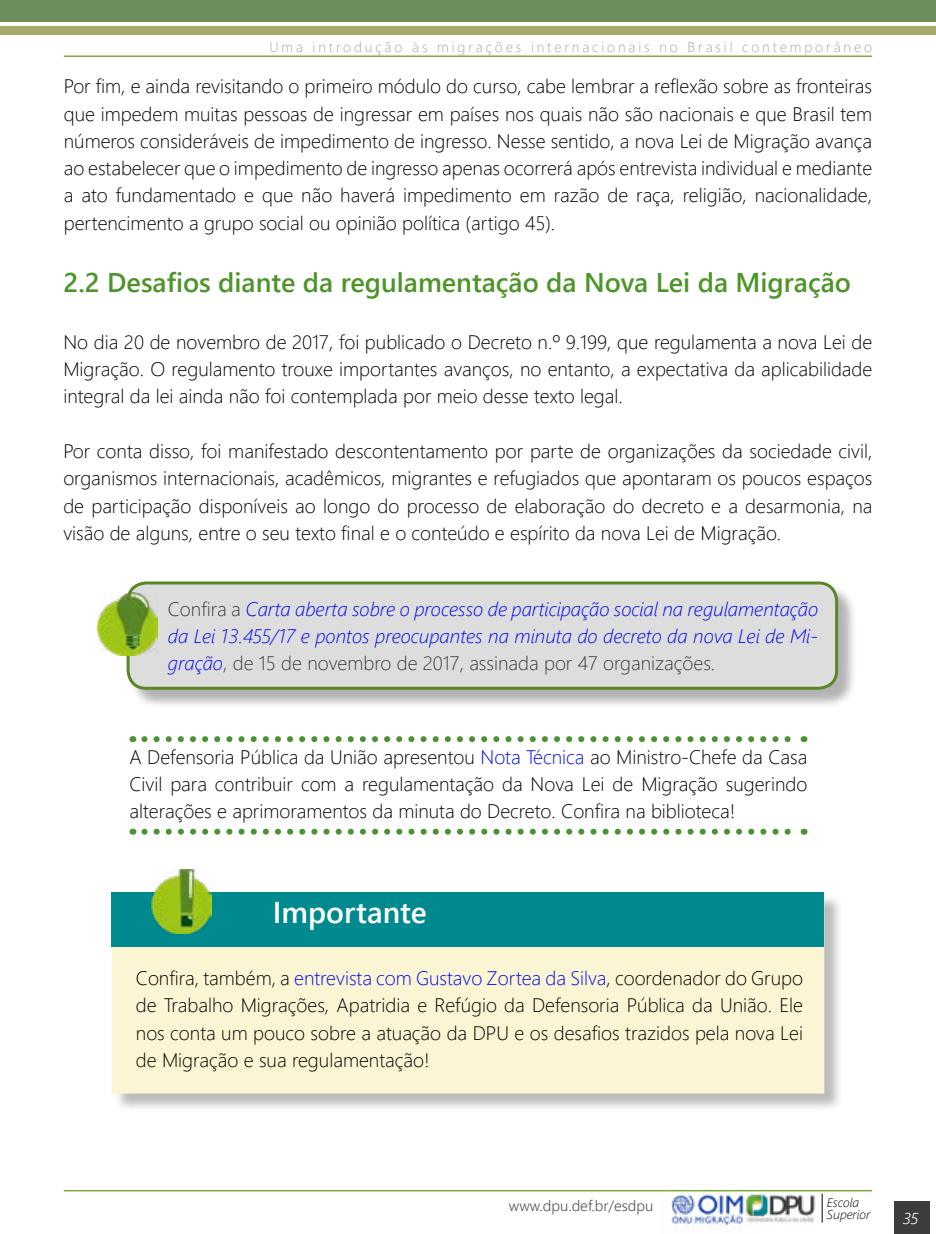
<style>
.page{position:relative;width:936px;height:1234px;background:#fff}
.page>*{position:absolute;margin:0;border:0;box-sizing:border-box;transform-origin:0 0}
.t1{font:30px "Webly Sleek UI Semibold";color:#fff}
.t2{font:27px "Webly Sleek UI Semibold";color:#4d9529}
.t3{font:19.5px/27.3px "Webly Sleek UI Light";color:#000;text-align:justify}
.t4{font:italic 19.5px/27px "Webly Sleek UI Light";color:#0008e9;text-align:justify}
.t5{font:italic 15.75px "Webly Sleek UI Semilight";color:#fff}
.t6{font:15px "Webly Sleek UI Semilight";color:#575756}
.t7{font:14.25px "Webly Sleek UI Light";letter-spacing:.2em;color:#a6a7a7}
.t8{font:italic 12.75px/11.4px "Webly Sleek UI Light";color:#000}
.s1{font-style:normal;color:#3c3c3b}
.s2{color:#0008e9}
</style>
<div class="page">
<img style="left:755px;top:1191px;width:62px;height:32px">
<svg style="left:821px;top:1193px;width:1px;height:29px"></svg>
<div style="left:894px;top:1201px;width:35px;height:32px;background:#3c3c3b"></div>
<hr style="left:64px;top:55px;width:808px;height:2px;background:#7aab3e">
<hr style="left:64px;top:1189px;width:808px;height:2px;background:#7aab3e">
<div style="left:0;top:0;width:935px;height:22px;background:#6e8f5b"></div>
<div style="left:0;top:26px;width:935px;height:8px;background:#a7aa6d"></div>
<img style="left:659px;top:1189px;width:96px;height:43px">
<div style="left:129px;top:584px;width:728px;height:124px;background:#000;opacity:.3"></div>
<div style="left:128px;top:583px;width:708px;height:105px;background:#ddd;border-radius:18px"></div>
<div style="left:127px;top:581px;width:711px;height:108px;border:3px solid #598627;border-radius:18px"></div>
<img style="left:98px;top:592px;width:59px;height:63px">
<svg style="left:144px;top:736px;width:647px;height:6px"></svg>
<svg style="left:144px;top:828px;width:647px;height:6px"></svg>
<div style="left:114px;top:894px;width:729px;height:218px;background:#000;opacity:.27"></div>
<div style="left:112px;top:946px;width:712px;height:147px;background:#fbf5d4"></div>
<div style="left:112px;top:892px;width:712px;height:54px;background:#008a8f"></div>
<img style="left:152px;top:869px;width:59px;height:64px">
<p class="t7" style="left:269px;top:36px;width:604px">Uma introdução às migrações internacionais no Brasil contemporâneo</p>
<p class="t3" style="left:64px;top:72px;width:809px">Por fim, e ainda revisitando o primeiro módulo do curso, cabe lembrar a reflexão sobre as fronteiras que impedem muitas pessoas de ingressar em países nos quais não são nacionais e que Brasil tem números consideráveis de impedimento de ingresso. Nesse sentido, a nova Lei de Migração avança ao estabelecer que o impedimento de ingresso apenas ocorrerá após entrevista individual e mediante a ato fundamentado e que não haverá impedimento em razão de raça, religião, nacionalidade, pertencimento a grupo social ou opinião política (artigo 45).</p>
<h2 class="t2" style="left:63px;top:262px;width:789px">2.2 Desafios diante da regulamentação da Nova Lei da Migração</h2>
<p class="t3" style="left:63px;top:327px;width:810px">No dia 20 de novembro de 2017, foi publicado o Decreto n.º 9.199, que regulamenta a nova Lei de Migração. O regulamento trouxe importantes avanços, no entanto, a expectativa da aplicabilidade integral da lei ainda não foi contemplada por meio desse texto legal.</p>
<p class="t3" style="left:63px;top:436px;width:810px">Por conta disso, foi manifestado descontentamento por parte de organizações da sociedade civil, organismos internacionais, acadêmicos, migrantes e refugiados que apontaram os poucos espaços de participação disponíveis ao longo do processo de elaboração do decreto e a desarmonia, na visão de alguns, entre o seu texto final e o conteúdo e espírito da nova Lei de Migração.</p>
<p class="t4" style="left:168px;top:594px;width:651px"><span class="s1">Confira a</span> Carta aberta sobre o processo de participação social na regulamentação da Lei 13.455/17 e pontos preocupantes na minuta do decreto da nova Lei de Mi&shy;gração<span class="s1">, de 15 de novembro de 2017, assinada por 47 organizações.</span></p>
<p class="t3" style="left:129px;top:742px;width:679px">A Defensoria Pública da União apresentou <span class="s2">Nota Técnica</span> ao Ministro-Chefe da Casa Civil para contribuir com a regulamentação da Nova Lei de Migração sugerindo alterações e aprimoramentos da minuta do Decreto. Confira na biblioteca!</p>
<h1 class="t1" style="left:273px;top:889px;width:155px">Importante</h1>
<p class="t3" style="left:136px;top:963px;width:668px">Confira, também, a <span class="s2">entrevista com Gustavo Zortea da Silva</span>, coordenador do Grupo de Trabalho Migrações, Apatridia e Refúgio da Defensoria Pública da União. Ele nos conta um pouco sobre a atuação da DPU e os desafios trazidos pela nova Lei de Migração e sua regulamentação!</p>
<p class="t6" style="left:509px;top:1194px;width:146px">www.dpu.def.br/esdpu</p>
<p class="t8" style="left:826px;top:1195px;width:45px">Escola<br>Superior</p>
<p class="t5" style="left:903px;top:1206px;width:16px">35</p>
</div>
